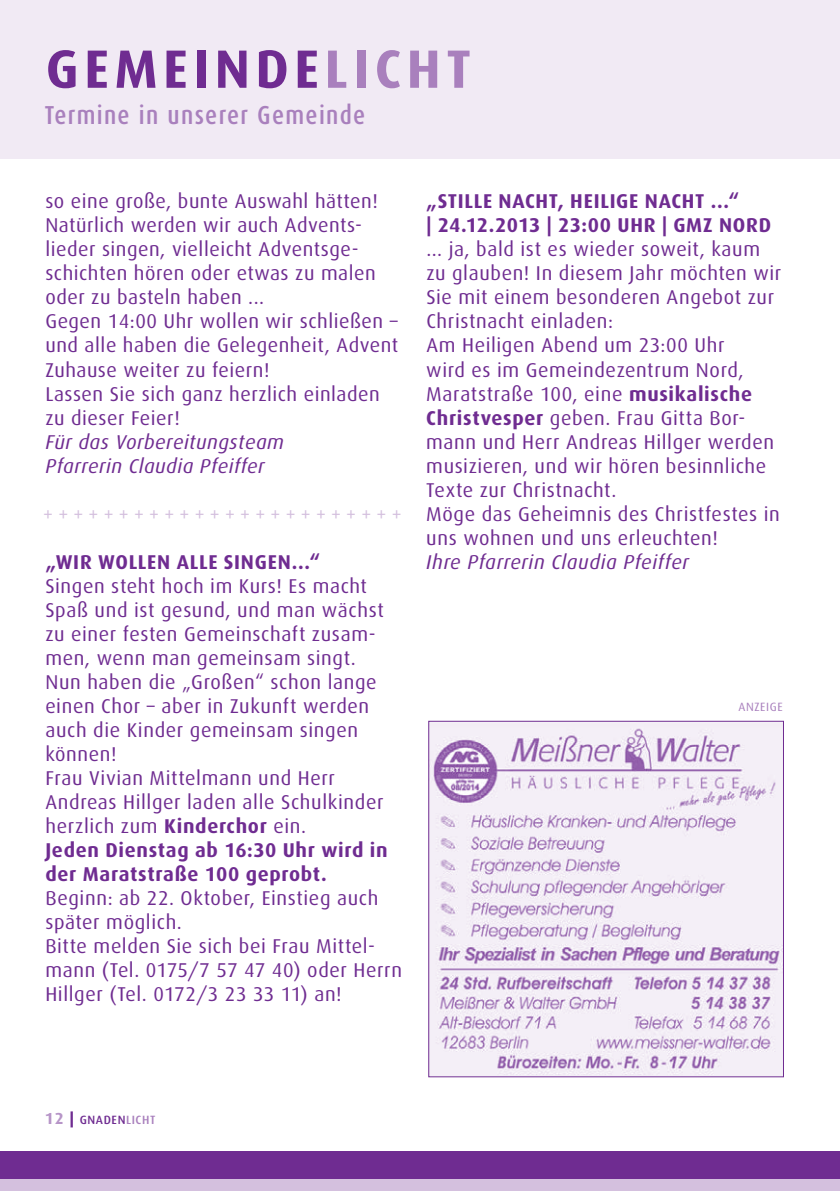
<style>
.page{position:relative;width:840px;height:1191px;background:#fff}
.page>*{position:absolute;margin:0;border:0;box-sizing:border-box;transform-origin:0 0}
.t1{font:700 54px "Dax";letter-spacing:.1em;color:#6f2c91}
.t2{font:500 26px "Dax Condensed";letter-spacing:.05em;color:#a980bd}
.t3{font:20px/24px "Dax";letter-spacing:.025em;color:#6f2c91}
.t4{font:700 20px/24px "Dax";letter-spacing:.03em;color:#6f2c91}
.t5{font:italic 20px/24px "Dax";letter-spacing:.025em;color:#6f2c91}
.t6{font:20px "Dax";color:#d4c0de}
.t7{font:500 12px "Dax";letter-spacing:.05em;color:#6f2c91}
.t8{font:12px "Dax";color:#a980bd}
.s1{color:#a980bd}
.s2{font-weight:700}
.s3{font-weight:700;font-size:16px;color:#b795c8}
.s4{font-weight:800;font-size:16px}
</style>
<div class="page">
<div style="left:0;top:1151px;width:839px;height:40px;background:#6f2c91"></div>
<div style="left:0;top:1179px;width:839px;height:12px;background:#d4c0de"></div>
<div style="left:0;top:0;width:839px;height:159px;background:#f1eaf4"></div>
<img style="left:430px;top:723px;width:351px;height:352px">
<div style="left:428px;top:721px;width:355px;height:356px;border:1px solid #6f2c91"></div>
<h1 class="t1" style="left:46px;top:39px;width:426px">Gemeinde<span class="s1">licht</span></h1>
<h2 class="t2" style="left:45px;top:101px;width:322px">Termine in unserer Gemeinde</h2>
<p class="t3" style="left:45px;top:190px;width:354px">so eine große, bunte Auswahl hätten!<br>Natürlich werden wir auch Advents&shy;lieder singen, vielleicht Adventsge&shy;schichten hören oder etwas zu malen oder zu basteln haben ...<br>Gegen 14:00 Uhr wollen wir schließen – und alle haben die Gelegenheit, Advent<br>Zuhause weiter zu feiern!<br>Lassen Sie sich ganz herzlich einladen zu dieser Feier!</p>
<p class="t5" style="left:45px;top:430px;width:240px">Für das Vorbereitungsteam<br>Pfarrerin Claudia Pfeiffer</p>
<p class="t6" style="left:43px;top:503px;width:360px">++++++++++++++++++++++++</p>
<p class="t4" style="left:45px;top:550px;width:276px">„Wir wollen alle singen...“</p>
<p class="t3" style="left:45px;top:574px;width:343px">Singen steht hoch im Kurs! Es macht<br>Spaß und ist gesund, und man wächst zu einer festen Gemeinschaft zusam&shy;men, wenn man gemeinsam singt.<br>N un haben die „Großen“ schon lange einen Chor – aber in Zukunft werden auch die Kinder gemeinsam singen können!<br>Frau Vivian Mittelmann und Herr<br>Andreas Hillger laden alle Schulkinder herzlich zum <span class="s2">Kinderchor</span> ein.<br><span class="s2">Jeden Dienstag ab 16:30 Uhr wird in der Maratstraße 100 geprobt.</span></p>
<p class="t3" style="left:45px;top:886px;width:358px">Beginn: ab 22. Oktober, Einstieg auch später möglich.<br>Bitte melden Sie sich bei Frau Mittel&shy;mann (Tel. 0175/7 57 47 40) oder Herrn<br>Hillger (Tel. 0172/3 23 33 11) an!</p>
<p class="t4" style="left:426px;top:190px;width:346px">„Stille Nacht, heilige Nacht ...“<br>| 24.12.2013 | 23:00 Uhr | GMZ NOrd</p>
<p class="t3" style="left:426px;top:238px;width:356px">... ja, bald ist es wieder soweit, kaum zu glauben! I n diesem Jahr möchten wir Sie mit einem besonderen Angebot zur Christnacht einladen:<br>Am Heiligen Abend um 23:00 U hr<br>wird es im Gemeindezentrum Nord, Maratstraße 100, eine <span class="s2">musikalische Christvesper</span> geben. Frau Gitta Bor&shy;mann und Herr Andreas Hillger werden musizieren, und wir hören besinnliche Texte zur Christnacht.<br>Möge das Geheimnis des Christfestes in uns wohnen und uns erleuchten!</p>
<p class="t5" style="left:426px;top:550px;width:264px">Ihre Pfarrerin Claudia Pfeiffer</p>
<p class="t8" style="left:738px;top:700px;width:46px">ANZEIGE</p>
<p class="t7" style="left:45px;top:1113px;width:112px"><span class="s3">12</span> <span class="s4">|</span> GNADEN<span class="s1">LICHT</span></p>
</div>
